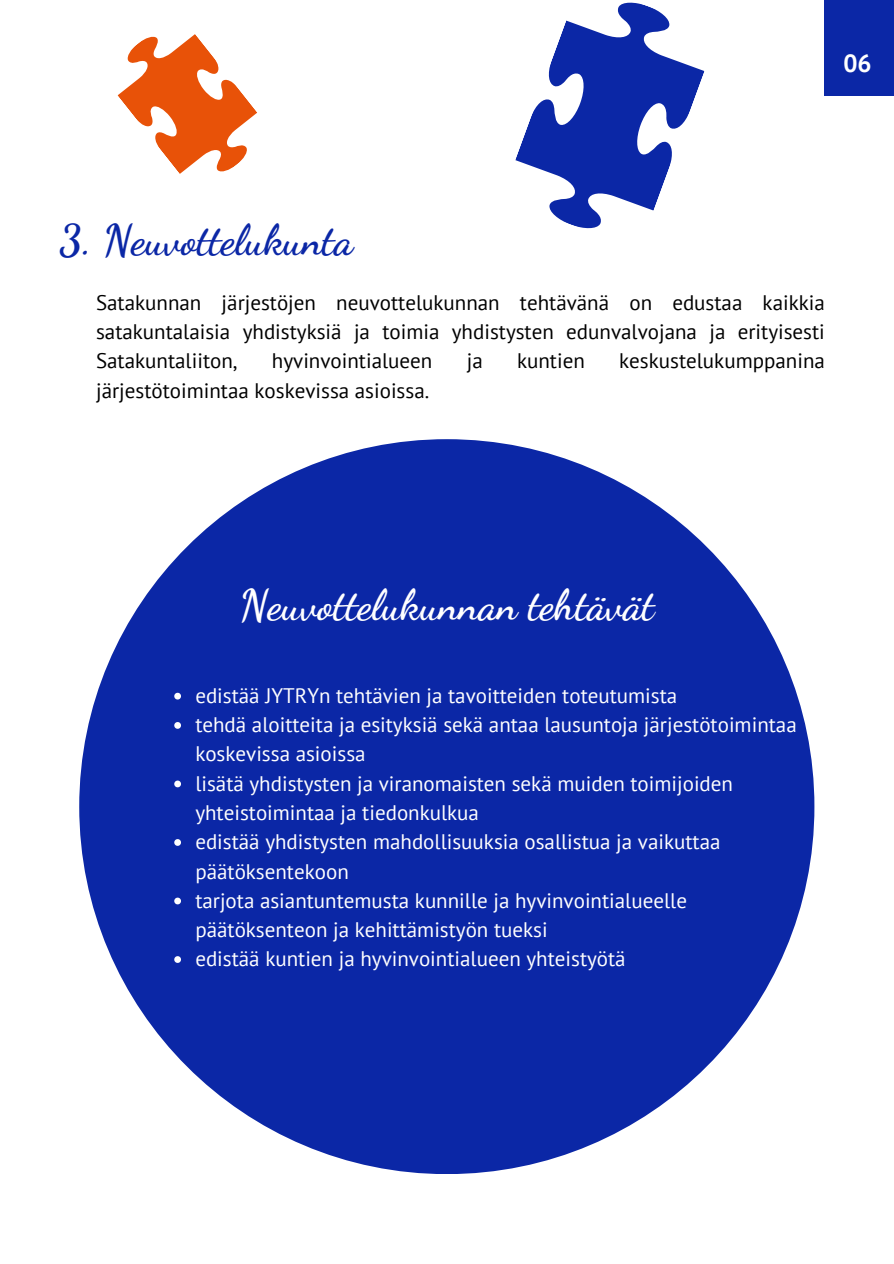
<style>
.page{position:relative;width:894px;height:1264px;background:#fff}
.page>*{position:absolute;margin:0;border:0;box-sizing:border-box;transform-origin:0 0}
.t1{font:700 42px "Dancing Script";color:#fff}
.t2{font:700 42px "Dancing Script";color:#0b27a6}
.t3{font:700 24.75px "PT Sans";color:#fff}
.t4{font:21px/29.2px "PT Sans";color:#fff}
.t5{font:21px/29.2px "PT Sans";color:#000;text-align:justify}
</style>
<div class="page">
<div style="left:79px;top:439px;width:735px;height:735px;background:#0b27a6;border-radius:50%"></div>
<svg style="left:174px;top:692px;width:7px;height:7px"></svg>
<svg style="left:174px;top:722px;width:7px;height:6px"></svg>
<svg style="left:174px;top:780px;width:7px;height:7px"></svg>
<svg style="left:174px;top:839px;width:7px;height:6px"></svg>
<svg style="left:174px;top:897px;width:7px;height:7px"></svg>
<svg style="left:174px;top:956px;width:7px;height:6px"></svg>
<div style="left:824px;top:0;width:69px;height:95px;background:#0b27a6"></div>
<svg style="left:117px;top:34px;width:140px;height:140px"></svg>
<svg style="left:515px;top:2px;width:190px;height:227px"></svg>
<p class="t3" style="left:843px;top:47px;width:30px">06</p>
<p class="t2" style="left:59px;top:216px;width:295px">3. Neuvottelukunta</p>
<p class="t5" style="left:96px;top:287px;width:730px">Satakunnan järjestöjen neuvottelukunnan tehtävänä on edustaa kaikkia satakuntalaisia yhdistyksiä ja toimia yhdistysten edunvalvojana ja erityisesti Satakuntaliiton,</p>
<p class="t5" style="left:272px;top:346px;width:162px">hyvinvointialueen</p>
<p class="t5" style="left:466px;top:346px;width:18px">ja</p>
<p class="t5" style="left:517px;top:346px;width:69px">kuntien</p>
<p class="t5" style="left:619px;top:346px;width:207px">keskustelukumppanina</p>
<p class="t5" style="left:96px;top:375px;width:334px">järjestötoimintaa koskevissa asioissa.</p>
<p class="t1" style="left:239px;top:580px;width:416px">Neuvottelukunnan tehtävät</p>
<p class="t4" style="left:195px;top:680px;width:483px">edistää JYTRYn tehtävien ja tavoitteiden toteutumista</p>
<h1 class="t4" style="left:195px;top:709px;width:602px">tehdä aloitteita ja esityksiä sekä antaa lausuntoja järjestötoimintaa koskevissa asioissa</h1>
<p class="t4" style="left:195px;top:768px;width:539px">lisätä yhdistysten ja viranomaisten sekä muiden toimijoiden yhteistoimintaa ja tiedonkulkua</p>
<p class="t4" style="left:195px;top:826px;width:526px">edistää yhdistysten mahdollisuuksia osallistua ja vaikuttaa päätöksentekoon</p>
<p class="t4" style="left:195px;top:885px;width:493px">tarjota asiantuntemusta kunnille ja hyvinvointialueelle päätöksenteon ja kehittämistyön tueksi</p>
<h1 class="t4" style="left:195px;top:943px;width:432px">edistää kuntien ja hyvinvointialueen yhteistyötä</h1>
</div>
